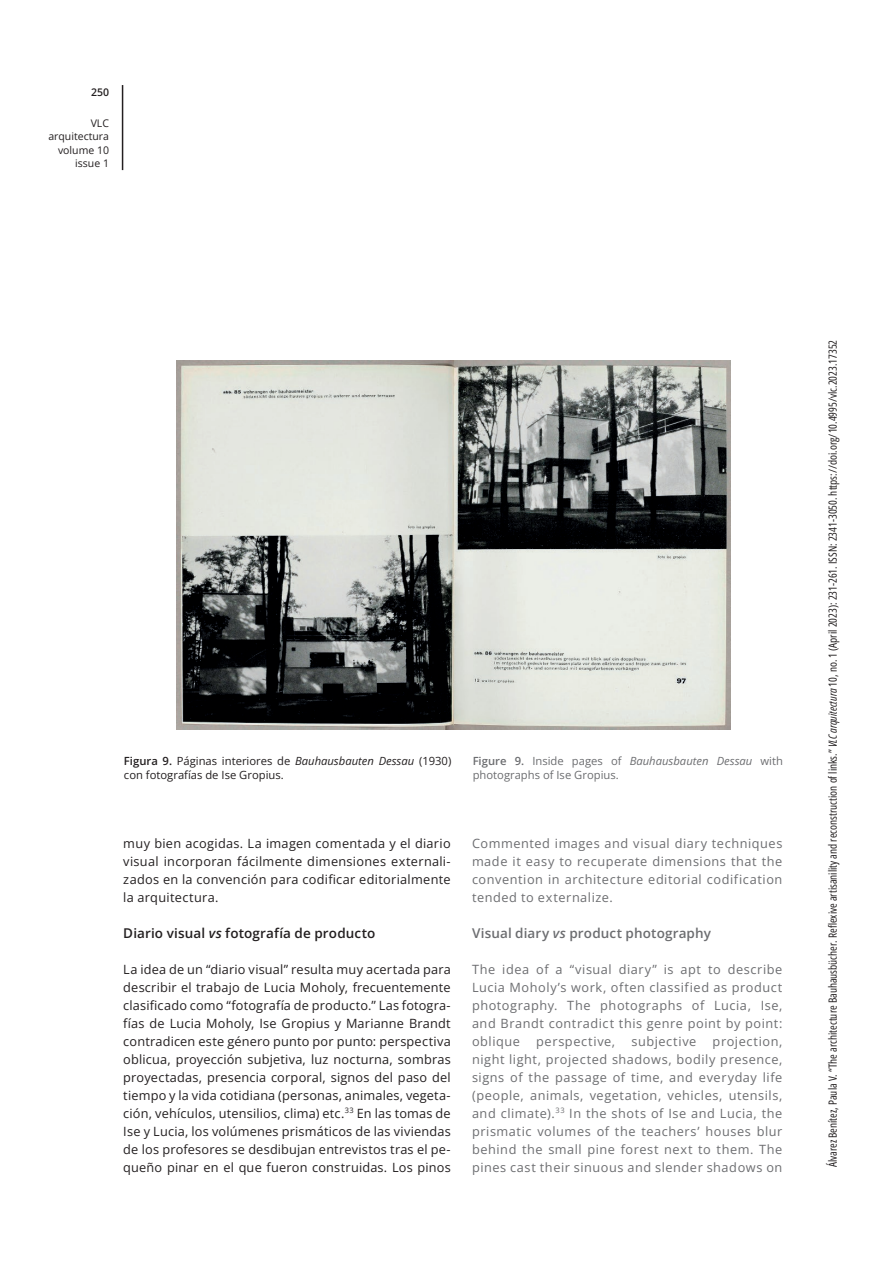
<style>
.page{position:relative;width:893px;height:1263px;background:#fff}
.page>*{position:absolute;margin:0;border:0;box-sizing:border-box;transform-origin:0 0}
.VLC_ARQ-TIT_2_ESP{font:600 13.5px "Open Sans";letter-spacing:.01em;color:#231f20}
.VLC_ARQ-TIT_2_UK{font:600 13.5px "Open Sans";letter-spacing:.01em;color:#6c6d70}
.VLC_ARQ-TEXTO_GRAL_E{font:12.75px/18px "Open Sans";letter-spacing:.02em;color:#231f20;text-align:justify}
.VLC_ARQ-TEXTO_GRAL_U{font:12.75px/18px "Open Sans";letter-spacing:.045em;color:#6c6d70;text-align:justify}
.t1{font:11.25px "Open Sans Condensed";color:#231f20}
.VLC_ARQ-PIE_FOTO_ES{font:11.25px/13.5px "Open Sans";color:#231f20}
.VLC_ARQ-PIE_FOTO_uk{font:11.25px/13.5px "Open Sans";color:#6c6d70}
.t2{font:10.5px/13.5px "Open Sans";color:#231f20;text-align:right}
.t3{font:600 10.5px "Open Sans";color:#231f20}
.s1{font-weight:600}
.s2{font-style:italic}
</style>
<div class="page">
<hr style="left:122px;top:85px;width:1px;height:85px;background:#231f20">
<img style="left:177px;top:361px;width:553px;height:368px">
<p class="t3" style="left:91px;top:85px;width:20px">250</p>
<p class="t2" style="left:48px;top:116px;width:62px">VLC arquitectura volume 10 issue 1</p>
<p class="VLC_ARQ-PIE_FOTO_ES" style="left:124px;top:754px;width:329px"><span class="s1">Figura 9.</span> Páginas interiores de <span class="s2">Bauhausbauten Dessau</span> (1930) con fotografías de Ise Gropius.</p>
<p class="VLC_ARQ-PIE_FOTO_uk" style="left:473px;top:754px;width:312px"><span class="s1">Figure 9.</span> Inside pages of <span class="s2">Bauhausbauten Dessau</span> with photographs of Ise Gropius.</p>
<p class="VLC_ARQ-TEXTO_GRAL_E" style="left:123px;top:833px;width:329px">muy bien acogidas. La imagen comentada y el diario visual incorporan fácilmente dimensiones externali&shy;zados en la convención para codificar editorialmente la arquitectura.</p>
<p class="VLC_ARQ-TIT_2_ESP" style="left:123px;top:923px;width:254px">Diario visual <span class="s2">vs</span> fotografía de producto</p>
<p class="VLC_ARQ-TEXTO_GRAL_E" style="left:123px;top:959px;width:329px">La idea de un “diario visual” resulta muy acertada para describir el trabajo de Lucia Moholy, frecuentemente clasificado como “fotografía de producto.” Las fotogra&shy;fías de Lucia Moholy, Ise Gropius y Marianne Brandt contradicen este género punto por punto: perspectiva oblicua, proyección subjetiva, luz nocturna, sombras proyectadas, presencia corporal, signos del paso del tiempo y la vida cotidiana (personas, animales, vegeta&shy;ción, vehículos, utensilios, clima) etc.<sup>33</sup> En las tomas de Ise y Lucia, los volúmenes prismáticos de las viviendas de los profesores se desdibujan entrevistos tras el pe&shy;queño pinar en el que fueron construidas. Los pinos</p>
<p class="VLC_ARQ-TEXTO_GRAL_U" style="left:472px;top:833px;width:312px">Commented images and visual diary techniques made it easy to recuperate dimensions that the convention in architecture editorial codification tended to externalize.</p>
<p class="VLC_ARQ-TIT_2_UK" style="left:472px;top:923px;width:241px">Visual diary <span class="s2">vs</span> product photography</p>
<p class="VLC_ARQ-TEXTO_GRAL_U" style="left:472px;top:959px;width:312px">The idea of a “visual diary” is apt to describe Lucia Moholy’s work, often classified as product photography. The photographs of Lucia, Ise, and Brandt contradict this genre point by point: oblique</p>
<p class="VLC_ARQ-TEXTO_GRAL_U" style="left:536px;top:1031px;width:80px">perspective,</p>
<p class="VLC_ARQ-TEXTO_GRAL_U" style="left:631px;top:1031px;width:67px">subjective</p>
<p class="VLC_ARQ-TEXTO_GRAL_U" style="left:472px;top:1031px;width:312px;text-indent:241px">projection, night light, projected shadows, bodily presence, signs of the passage of time, and everyday life (people, animals, vegetation, vehicles, utensils, and climate).<sup>33</sup> In the shots of Ise and Lucia, the prismatic volumes of the teachers’ houses blur behind the small pine forest next to them. The pines cast their sinuous and slender shadows on</p>
<p class="t1" style="left:825px;top:1167px;width:829px;rotate:-90deg">Álvarez Benítez, Paula V. “The architecture Bauhausbücher. Reflexive artisanility and reconstruction of links.” <span class="s2">VLC arquitectura</span> 10, no. 1 (April 2023): 231-261. ISSN: 2341-3050. https://doi.org/10.4995/vlc.2023.17352</p>
</div>
